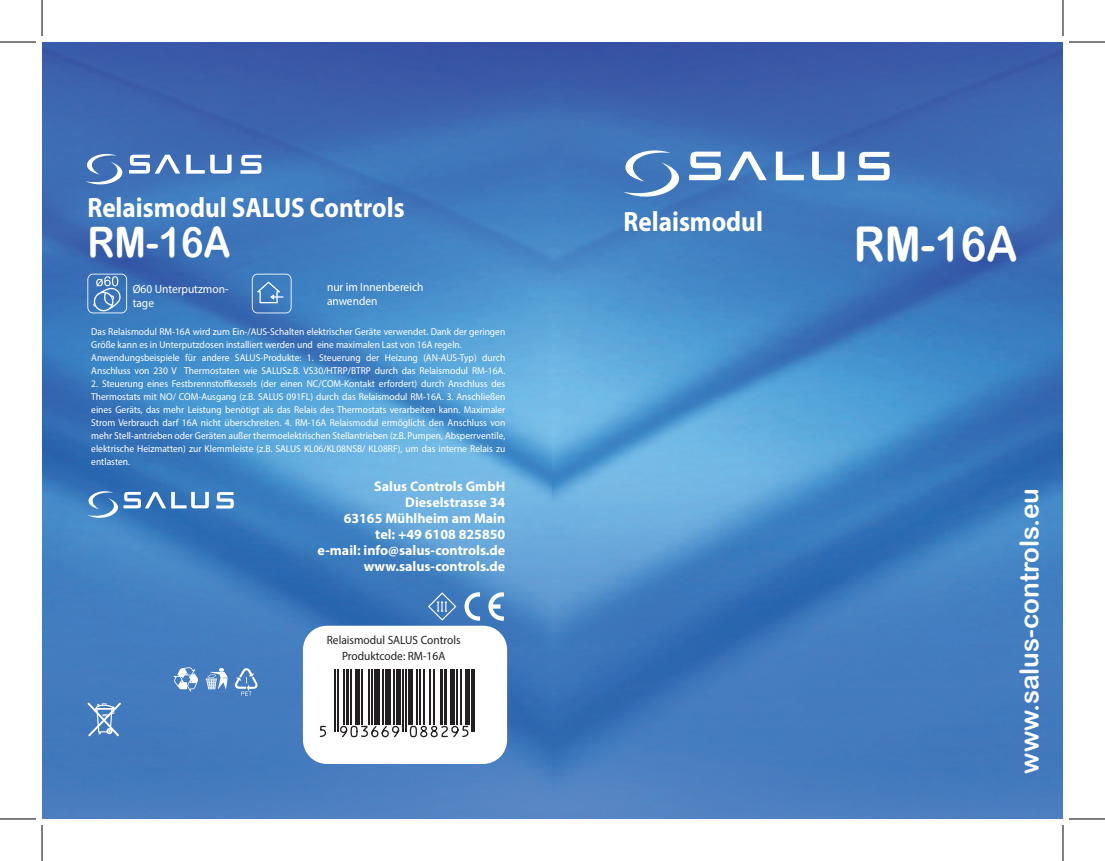
<style>
.page{position:relative;width:1105px;height:861px;background:#fff}
.page>*{position:absolute;margin:0;border:0;box-sizing:border-box;transform-origin:0 0}
.t1{font:48px "Arial Rounded MT Bold";color:#fff;scale:.9 1}
.t2{font:42px "Arial Rounded MT Bold";color:#fff;scale:.9 1}
.t3{font:700 28px "Myriad Pro";color:#fff;scale:.9 1}
.t4{font:26px "Arial Rounded MT Bold";color:#fff}
.t5{font:700 14px "Myriad Pro";color:#fff}
.t6{font:12px/14px "Myriad Pro";color:#fff;scale:.95 1}
.t7{font:12px "Myriad Pro";color:#231f20;scale:.95 1}
.t8{font:10px/13px "Myriad Pro";color:#fff;scale:.95 1}
</style>
<div class="page">
<img style="left:42px;top:42px;width:510px;height:777px">
<img style="left:552px;top:42px;width:510px;height:777px">
<div style="left:303px;top:626px;width:204px;height:138px;background:#fff;border-radius:24px"></div>
<svg style="left:623px;top:119px;width:266px;height:78px;background:#5884c0"></svg>
<svg style="left:86px;top:154px;width:175px;height:30px"></svg>
<svg style="left:87px;top:491px;width:147px;height:27px;background:#6092c8"></svg>
<svg style="left:87px;top:274px;width:40px;height:39px;background:#6290c7"></svg>
<svg style="left:252px;top:274px;width:39px;height:39px;background:#538ac5"></svg>
<svg style="left:87px;top:702px;width:34px;height:34px"></svg>
<svg style="left:206px;top:668px;width:22px;height:21px"></svg>
<svg style="left:234px;top:667px;width:24px;height:28px"></svg>
<svg style="left:174px;top:667px;width:24px;height:24px"></svg>
<svg style="left:428px;top:592px;width:28px;height:28px"></svg>
<svg style="left:464px;top:592px;width:16px;height:28px"></svg>
<svg style="left:488px;top:592px;width:16px;height:28px"></svg>
<hr style="left:334px;top:669px;width:2px;height:62px;background:#231f20">
<hr style="left:337px;top:669px;width:2px;height:62px;background:#231f20">
<hr style="left:343px;top:669px;width:2px;height:55px;background:#231f20">
<hr style="left:346px;top:669px;width:3px;height:55px;background:#231f20">
<hr style="left:350px;top:669px;width:2px;height:55px;background:#231f20">
<hr style="left:355px;top:669px;width:4px;height:55px;background:#231f20">
<hr style="left:361px;top:669px;width:1px;height:55px;background:#231f20">
<hr style="left:368px;top:669px;width:2px;height:55px;background:#231f20">
<hr style="left:371px;top:669px;width:2px;height:55px;background:#231f20">
<div style="left:374px;top:669px;width:6px;height:55px;background:#231f20"></div>
<hr style="left:382px;top:669px;width:1px;height:55px;background:#231f20">
<div style="left:385px;top:669px;width:5px;height:55px;background:#231f20"></div>
<hr style="left:393px;top:669px;width:2px;height:55px;background:#231f20">
<div style="left:396px;top:669px;width:5px;height:55px;background:#231f20"></div>
<hr style="left:402px;top:669px;width:2px;height:62px;background:#231f20">
<hr style="left:405px;top:669px;width:2px;height:62px;background:#231f20">
<div style="left:408px;top:669px;width:5px;height:55px;background:#231f20"></div>
<hr style="left:416px;top:669px;width:1px;height:55px;background:#231f20">
<hr style="left:419px;top:669px;width:1px;height:55px;background:#231f20">
<hr style="left:423px;top:669px;width:2px;height:55px;background:#231f20">
<hr style="left:429px;top:669px;width:2px;height:55px;background:#231f20">
<hr style="left:433px;top:669px;width:2px;height:55px;background:#231f20">
<hr style="left:439px;top:669px;width:3px;height:55px;background:#231f20">
<hr style="left:444px;top:669px;width:3px;height:55px;background:#231f20">
<hr style="left:450px;top:669px;width:4px;height:55px;background:#231f20">
<hr style="left:456px;top:669px;width:1px;height:55px;background:#231f20">
<hr style="left:460px;top:669px;width:2px;height:55px;background:#231f20">
<hr style="left:465px;top:669px;width:4px;height:55px;background:#231f20">
<hr style="left:471px;top:669px;width:1px;height:62px;background:#231f20">
<hr style="left:474px;top:669px;width:1px;height:62px;background:#231f20">
<svg style="left:319px;top:725px;width:8px;height:12px"></svg>
<svg style="left:340px;top:724px;width:60px;height:14px"></svg>
<svg style="left:409px;top:724px;width:60px;height:14px"></svg>
<hr style="left:0;top:42px;width:36px;height:1px;background:#000">
<hr style="left:1068px;top:42px;width:36px;height:1px;background:#000">
<hr style="left:0;top:818px;width:36px;height:1px;background:#000">
<hr style="left:1068px;top:818px;width:36px;height:1px;background:#000">
<hr style="left:42px;top:0;width:1px;height:36px;background:#000">
<hr style="left:42px;top:825px;width:1px;height:36px;background:#000">
<hr style="left:1062px;top:0;width:1px;height:36px;background:#000">
<hr style="left:1062px;top:825px;width:1px;height:36px;background:#000">
<p class="t3" style="left:87px;top:190px;width:354px">Relaismodul SALUS Controls</p>
<p class="t2" style="left:87px;top:218px;width:161px">RM-16A</p>
<p class="t6" style="left:133px;top:282px;width:102px">Ø60 Unterputzmon&shy;tage</p>
<p class="t6" style="left:327px;top:280px;width:103px">nur im Innenbereich anwenden</p>
<p class="t8" style="left:91px;top:324px;width:437px">Das Relaismodul RM-16A wird zum Ein-/AUS-Schalten elektrischer Geräte verwendet. Dank der geringen<br>Größe kann es in Unterputzdosen installiert werden und eine maximalen Last von 16A regeln.</p>
<p class="t8" style="left:91px;top:350px;width:437px">Anwendungsbeispiele für andere SALUS-Produkte: 1. Steuerung der Heizung (AN-AUS-Typ) durch<br>Anschluss von 230 V Thermostaten wie SALUSz.B. VS30/HTRP/BTRP durch das Relaismodul RM-16A.</p>
<p class="t8" style="left:91px;top:376px;width:437px;text-align:justify">2. Steuerung eines Festbrennstoffkessels (der einen NC/COM-Kontakt erfordert) durch Anschluss des Thermostats mit NO/ COM-Ausgang (z.B. SALUS 091FL) durch das Relaismodul RM-16A. 3. Anschließen eines Geräts, das mehr Leistung benötigt als das Relais des Thermostats verarbeiten kann. Maximaler Strom Verbrauch darf 16A nicht überschreiten. 4. RM-16A Relaismodul ermöglicht den Anschluss von mehr Stell-antrieben oder Geräten außer thermoelektrischen Stellantrieben (z.B. Pumpen, Absperrventile, elektrische Heizmatten) zur Klemmleiste (z.B. SALUS KL06/KL08NSB/ KL08RF), um das interne Relais zu entlasten.</p>
<p class="t5" style="left:374px;top:477px;width:133px">Salus Controls GmbH</p>
<p class="t5" style="left:405px;top:493px;width:102px">Dieselstrasse 34</p>
<p class="t5" style="left:344px;top:509px;width:163px">63165 Mühlheim am Main</p>
<p class="t5" style="left:375px;top:525px;width:132px">tel: +49 6108 825850</p>
<p class="t5" style="left:317px;top:541px;width:189px">e-mail: info@salus-controls.de</p>
<p class="t5" style="left:364px;top:557px;width:143px">www.salus-controls.de</p>
<p class="t7" style="left:327px;top:633px;width:142px">Relaismodul SALUS Controls</p>
<p class="t7" style="left:342px;top:649px;width:110px">Produktcode: RM-16A</p>
<p class="t3" style="left:623px;top:204px;width:156px">Relaismodul</p>
<p class="t1" style="left:853px;top:216px;width:184px">RM-16A</p>
<p class="t4" style="left:1013px;top:773px;width:287px;rotate:-90deg">www.salus-controls.eu</p>
</div>
